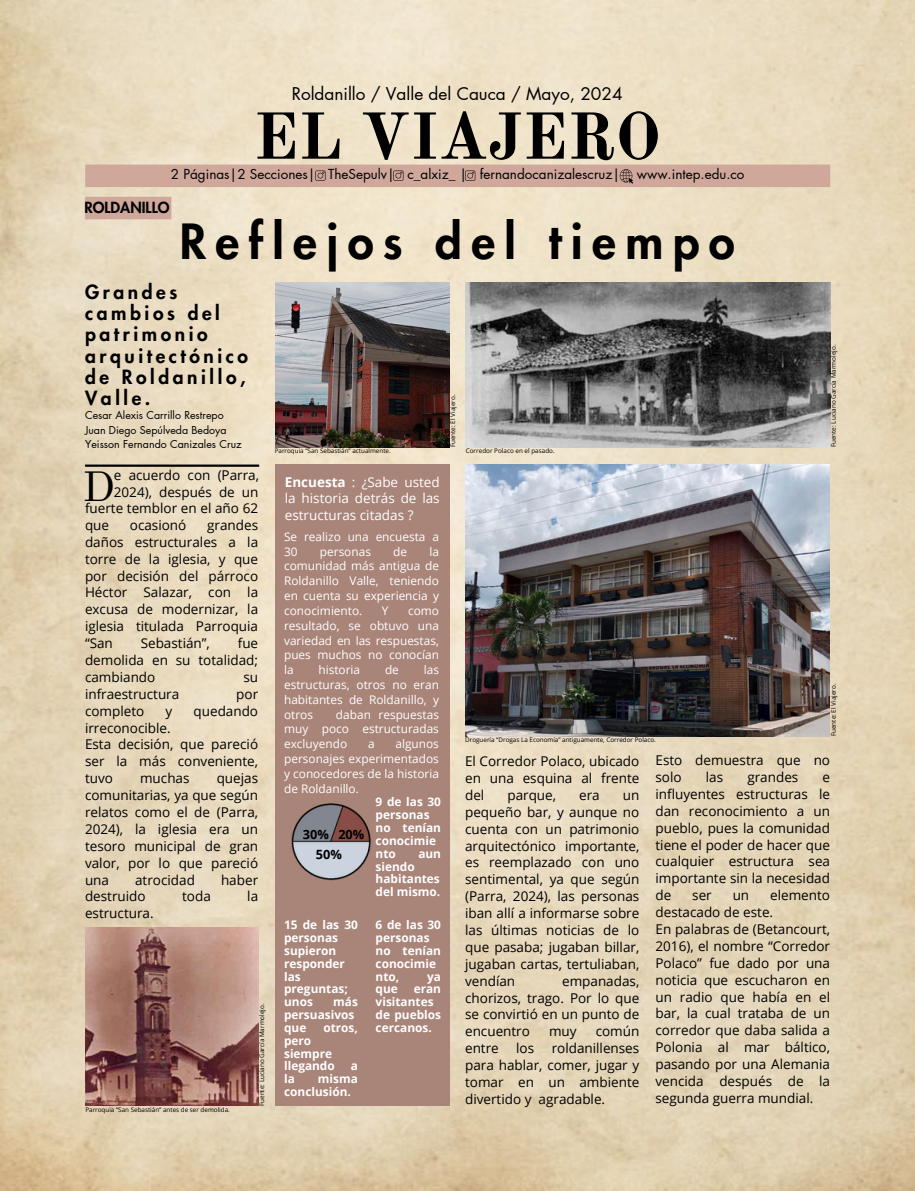
<style>
.page{position:relative;width:915px;height:1191px;background:#fff}
.page>*{position:absolute;margin:0;border:0;box-sizing:border-box;transform-origin:0 0}
.t1{font:700 64.95px "Old Standard";color:#000}
.t2{font:800 47.4px "Futura LT Pro";letter-spacing:.2em;color:#000}
.t3{font:41.55px "Old Standard";color:#000}
.t4{font:800 19.2px/21.3px "Futura LT Pro";letter-spacing:.185em;color:#000}
.t5{font:17.25px "Futura LT Pro";color:#000}
.t6{font:800 15px "Futura LT Pro";color:#000}
.t7{font:13.5px/16.8px "Open Sans";color:#000;text-align:justify}
.t8{font:13.5px "Futura LT Pro";color:#000}
.t9{font:13.5px/16.8px "Open Sans";color:#fff;text-align:justify}
.t10{font:700 12.75px "Open Sans";color:#000}
.t11{font:11.85px/14.9px "Open Sans";color:#fff;text-align:justify}
.t12{font:700 11.85px/12.9px "Open Sans";color:#fff}
.t13{font:10.65px "Futura LT Pro";color:#000}
.t14{font:6.3px "Open Sans";color:#000}
.s1{font-weight:700}
</style>
<div class="page">
<img style="left:0;top:0;width:915px;height:1190px">
<hr style="left:85px;top:464px;width:174px;height:3px;background:#000">
<img style="left:85px;top:927px;width:174px;height:178px">
<img style="left:466px;top:464px;width:363px;height:272px">
<img style="left:275px;top:282px;width:174px;height:166px">
<img style="left:466px;top:282px;width:364px;height:166px">
<div style="left:275px;top:464px;width:174px;height:641px;background:#a98479"></div>
<div style="left:85px;top:164px;width:745px;height:23px;background:#cfa79b"></div>
<svg style="left:465px;top:170px;width:10px;height:11px"></svg>
<svg style="left:315px;top:170px;width:10px;height:11px"></svg>
<svg style="left:620px;top:169px;width:13px;height:15px"></svg>
<div style="left:85px;top:197px;width:86px;height:22px;background:#cfa79b"></div>
<img style="left:291px;top:803px;width:80px;height:78px">
<svg style="left:393px;top:170px;width:10px;height:11px"></svg>
<p class="t5" style="left:292px;top:85px;width:332px">Roldanillo / Valle del Cauca / Mayo, 2024</p>
<p class="t1" style="left:253px;top:97px;width:409px">EL VIAJERO</p>
<p class="t8" style="left:637px;top:168px;width:109px">www.intep.edu.co</p>
<p class="t8" style="left:171px;top:168px;width:451px">2 Páginas|2 Secciones| TheSepulv| c_alxiz_ | fernandocanizalescruz|</p>
<p class="t6" style="left:84px;top:200px;width:86px">ROLDANILLO</p>
<h5 class="t2" style="left:180px;top:220px;width:556px">Reflejos del tiempo</h5>
<h3 class="t4" style="left:85px;top:281px;width:164px">Grandes cambios del patrimonio arquitectónico de Roldanillo,<br>Valle.</h3>
<p class="t13" style="left:85px;top:410px;width:140px">Cesar Alexis Carrillo Restrepo</p>
<p class="t13" style="left:85px;top:424px;width:143px">Juan Diego Sepúlveda Bedoya</p>
<p class="t13" style="left:85px;top:439px;width:158px">Yeisson Fernando Canizales Cruz</p>
<p class="t14" style="left:275px;top:446px;width:118px">Parroquia “San Sebastián” actualmente.</p>
<p class="t14" style="left:448px;top:447px;width:54px;rotate:-90deg">Fuente: El Viajero.</p>
<h2 class="t14" style="left:466px;top:446px;width:90px">Corredor Polaco en el pasado.</h2>
<p class="t14" style="left:829px;top:447px;width:104px;rotate:-90deg">Fuente: Luciano García Marmolejo.</p>
<p class="t3" style="left:83px;top:461px;width:34px">D</p>
<p class="t7" style="left:114px;top:466px;width:147px">e acuerdo con (Parra,<br>2024), después de un</p>
<p class="t7" style="left:85px;top:499px;width:175px">fuerte temblor en el año 62 que</p>
<p class="t7" style="left:130px;top:516px;width:58px">ocasionó</p>
<p class="t7" style="left:85px;top:516px;width:175px;text-indent:122px">grandes daños estructurales a la torre de la iglesia, y que por decisión del párroco Héctor Salazar, con la excusa de modernizar, la iglesia titulada Parroquia “San</p>
<p class="t7" style="left:141px;top:634px;width:71px">Sebastián”,</p>
<p class="t7" style="left:85px;top:634px;width:175px;text-indent:153px">fue demolida en su totalidad; cambiando</p>
<p class="t7" style="left:243px;top:668px;width:16px">su</p>
<p class="t7" style="left:85px;top:685px;width:96px">infraestructura</p>
<p class="t7" style="left:236px;top:685px;width:23px">por</p>
<p class="t7" style="left:85px;top:702px;width:61px">completo</p>
<p class="t7" style="left:165px;top:702px;width:8px">y</p>
<p class="t7" style="left:193px;top:702px;width:66px">quedando</p>
<p class="t7" style="left:85px;top:718px;width:87px">irreconocible.</p>
<p class="t7" style="left:85px;top:735px;width:175px">Esta decisión, que pareció ser la más conveniente, tuvo</p>
<p class="t7" style="left:140px;top:769px;width:51px">muchas</p>
<p class="t7" style="left:85px;top:769px;width:175px;text-indent:132px">quejas comunitarias, ya que según relatos como el de (Parra, 2024), la iglesia era un tesoro municipal de gran valor, por lo que pareció una</p>
<p class="t7" style="left:135px;top:870px;width:61px">atrocidad</p>
<p class="t7" style="left:221px;top:870px;width:39px">haber</p>
<p class="t7" style="left:85px;top:887px;width:62px">destruido</p>
<p class="t7" style="left:182px;top:887px;width:30px">toda</p>
<p class="t7" style="left:247px;top:887px;width:12px">la</p>
<p class="t7" style="left:85px;top:904px;width:70px">estructura.</p>
<p class="t14" style="left:85px;top:1104px;width:146px">Parroquia “San Sebastián” antes de ser demolida.</p>
<p class="t14" style="left:257px;top:1106px;width:104px;rotate:-90deg">Fuente: Luciano García Marmolejo.</p>
<p class="t9" style="left:285px;top:473px;width:156px"><span class="s1">Encuesta</span> : ¿Sabe usted la historia detrás de las estructuras citadas ?</p>
<p class="t11" style="left:284px;top:528px;width:156px">Se realizo una encuesta a<br>30</p>
<p class="t11" style="left:284px;top:543px;width:156px;text-indent:145px">la comunidad más antigua de Roldanillo Valle, teniendo en cuenta su experiencia y conocimiento.</p>
<p class="t11" style="left:320px;top:543px;width:53px">personas</p>
<p class="t11" style="left:393px;top:543px;width:15px">de</p>
<p class="t11" style="left:382px;top:602px;width:8px">Y</p>
<p class="t11" style="left:284px;top:602px;width:156px;text-indent:124px">como resultado, se obtuvo una variedad en las respuestas, pues muchos no conocían la</p>
<p class="t11" style="left:284px;top:662px;width:156px;text-indent:140px">las estructuras, otros no eran habitantes de Roldanillo, y otros</p>
<p class="t11" style="left:318px;top:662px;width:43px">historia</p>
<p class="t11" style="left:385px;top:662px;width:15px">de</p>
<p class="t11" style="left:284px;top:706px;width:156px;text-indent:52px">daban respuestas muy poco estructuradas excluyendo</p>
<p class="t11" style="left:284px;top:736px;width:156px;text-indent:111px">algunos personajes experimentados y conocedores de la historia de Roldanillo.</p>
<p class="t11" style="left:368px;top:736px;width:8px">a</p>
<p class="t10" style="left:303px;top:825px;width:27px">30%</p>
<p class="t10" style="left:316px;top:845px;width:28px">50%</p>
<p class="t10" style="left:338px;top:825px;width:28px">20%</p>
<p class="t12" style="left:284px;top:918px;width:75px">15 de las 30 personas supieron responder las preguntas; unos</p>
<p class="t12" style="left:284px;top:995px;width:75px;text-indent:49px">más persuasivos que</p>
<p class="t12" style="left:323px;top:1020px;width:36px">otros,</p>
<p class="t12" style="left:284px;top:1033px;width:52px">pero siempre llegando</p>
<p class="t12" style="left:351px;top:1059px;width:9px">a</p>
<p class="t12" style="left:284px;top:1072px;width:75px;text-indent:34px">misma conclusión.</p>
<p class="t12" style="left:284px;top:1072px;width:12px">la</p>
<p class="t12" style="left:375px;top:795px;width:67px">9 de las 30 personas no tenían conocimie nto</p>
<p class="t12" style="left:418px;top:846px;width:24px">aun</p>
<p class="t12" style="left:375px;top:859px;width:66px">siendo habitantes del mismo.</p>
<p class="t12" style="left:375px;top:918px;width:67px">6 de las 30 personas no tenían conocimie nto,</p>
<p class="t12" style="left:427px;top:969px;width:15px">ya</p>
<p class="t12" style="left:375px;top:982px;width:67px;text-indent:38px">eran visitantes de pueblos cercanos.</p>
<p class="t12" style="left:375px;top:982px;width:24px">que</p>
<p class="t14" style="left:465px;top:735px;width:192px">Droguería “Drogas La Economía” antiguamente, Corredor Polaco.</p>
<p class="t14" style="left:829px;top:736px;width:54px;rotate:-90deg">Fuente: El Viajero.</p>
<p class="t7" style="left:465px;top:752px;width:176px">El Corredor Polaco, ubicado en una esquina al frente del</p>
<p class="t7" style="left:465px;top:786px;width:176px;text-indent:158px">un pequeño bar, y aunque no cuenta con un patrimonio arquitectónico importante, es reemplazado con uno sentimental, ya que según (Parra, 2024), las personas iban allí a informarse sobre las últimas noticias de lo que pasaba; jugaban billar, jugaban cartas, tertuliaban, vendían</p>
<p class="t7" style="left:507px;top:786px;width:50px">parque,</p>
<p class="t7" style="left:579px;top:786px;width:22px">era</p>
<p class="t7" style="left:465px;top:971px;width:176px;text-indent:97px">empanadas, chorizos, trago. Por lo que se convirtió en un punto de encuentro</p>
<p class="t7" style="left:549px;top:1022px;width:29px">muy</p>
<p class="t7" style="left:595px;top:1022px;width:45px">común</p>
<p class="t7" style="left:465px;top:1039px;width:176px;text-indent:86px">roldanillenses para hablar, comer, jugar y tomar en un ambiente divertido y agradable.</p>
<p class="t7" style="left:465px;top:1039px;width:35px">entre</p>
<p class="t7" style="left:516px;top:1039px;width:19px">los</p>
<p class="t7" style="left:655px;top:751px;width:176px">Esto demuestra que no solo</p>
<p class="t7" style="left:706px;top:768px;width:19px">las</p>
<p class="t7" style="left:747px;top:768px;width:52px">grandes</p>
<p class="t7" style="left:655px;top:768px;width:176px;text-indent:167px">e influyentes estructuras le dan reconocimiento a un pueblo, pues la comunidad tiene el poder de hacer que cualquier estructura sea importante sin la necesidad de</p>
<p class="t7" style="left:655px;top:886px;width:176px;text-indent:115px">elemento destacado de este.</p>
<p class="t7" style="left:655px;top:920px;width:176px">En palabras de (Betancourt, 2016), el nombre “Corredor Polaco” fue dado por una noticia que escucharon en un radio que había en el bar, la cual trataba de un corredor que daba salida a Polonia al mar báltico, pasando por una Alemania vencida después de la segunda guerra mundial.</p>
<p class="t7" style="left:692px;top:886px;width:21px">ser</p>
<p class="t7" style="left:732px;top:886px;width:18px">un</p>
</div>
